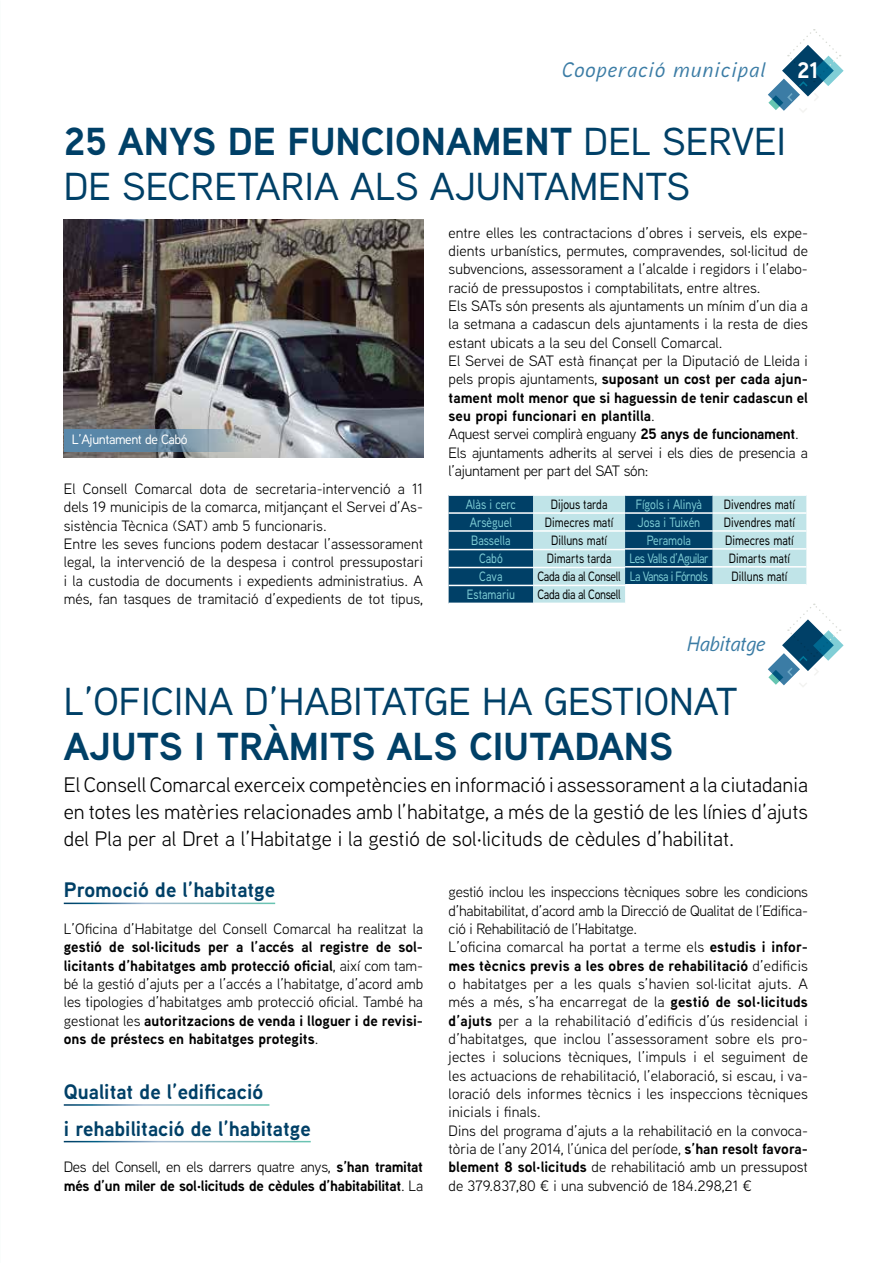
<style>
.page{position:relative;width:893px;height:1263px;background:#fff}
.page>*{position:absolute;margin:0;border:0;box-sizing:border-box;transform-origin:0 0}
.t1{font:500 39px/45px "Aaux Next";color:#004067}
.t2{font:700 39px "Aaux Next";color:#004067}
.t3{font:700 22.5px "Aaux Next";color:#fff}
.t4{font:21px/27px "Aaux Next";color:#000;text-align:justify}
.t5{font:700 21px/36.6px "Aaux Next";color:#004067}
.t6{font:italic 500 21px "Aaux Next";letter-spacing:.06em;color:#3b7ca5}
.t7{font:italic 500 21px "Aaux Next";color:#3b7ca5}
.t8{font:15px/18.3px "Aaux Next";color:#000}
.t9{font:700 15px/18.3px "Aaux Next";color:#000}
.t10{font:700 15px/18.3px "Aaux Next";letter-spacing:-.02em;color:#000}
.t11{font:500 13.5px "Aaux Next";color:#000;scale:.85 1}
.t12{font:500 13.5px "Aaux Next";color:#80ced6;scale:.85 1}
.t13{font:500 13.5px "Aaux Next";letter-spacing:-.03em;color:#000;scale:.85 1}
.t14{font:500 13.5px "Aaux Next";letter-spacing:-.03em;color:#fff}
.t15{font:500 13.5px "Aaux Next";letter-spacing:-.04em;color:#80ced6;scale:.85 1}
.t16{font:500 13.5px "Aaux Next";letter-spacing:-.05em;color:#80ced6;scale:.85 1}
.s1{font-weight:700}
.s2{font-weight:400}
</style>
<div class="page">
<img style="left:64px;top:219px;width:359px;height:238px">
<svg style="left:768px;top:29px;width:76px;height:83px"></svg>
<svg style="left:449px;top:495px;width:395px;height:192px"></svg>
<hr style="left:625px;top:494px;width:88px;height:2px;background:#fff">
<hr style="left:713px;top:494px;width:93px;height:2px;background:#fff">
<hr style="left:625px;top:512px;width:88px;height:2px;background:#fff">
<hr style="left:713px;top:512px;width:93px;height:2px;background:#fff">
<hr style="left:625px;top:530px;width:88px;height:2px;background:#fff">
<hr style="left:713px;top:530px;width:93px;height:2px;background:#fff">
<hr style="left:625px;top:548px;width:88px;height:2px;background:#fff">
<hr style="left:713px;top:548px;width:93px;height:2px;background:#fff">
<hr style="left:625px;top:566px;width:88px;height:2px;background:#fff">
<hr style="left:713px;top:566px;width:93px;height:2px;background:#fff">
<hr style="left:625px;top:584px;width:88px;height:1px;background:#fff">
<hr style="left:713px;top:584px;width:93px;height:1px;background:#fff">
<svg style="left:64px;top:429px;width:179px;height:22px;background:#7091a8"></svg>
<h3 class="t6" style="left:562px;top:55px;width:205px">Cooperació municipal</h3>
<h2 class="t3" style="left:797px;top:54px;width:23px">21</h2>
<h1 class="t1" style="left:64px;top:118px;width:724px"><span class="s1">25 ANYS DE FUNCIONAMENT</span> DEL SERVEI<br>DE SECRETARIA ALS AJUNTAMENTS</h1>
<p class="t14" style="left:72px;top:430px;width:117px">L’Ajuntament de Cabó</p>
<p class="t8" style="left:64px;top:479px;width:361px">El Consell Comarcal dota de secretaria-intervenció a 11 dels 19 municipis de la comarca, mitjançant el Servei d’As&shy;sistència Tècnica (SAT) amb 5 funcionaris.<br>Entre les seves funcions podem destacar l’assessorament legal, la intervenció de la despesa i control pressupostari i la custodia de documents i expedients administratius. A més, fan tasques de tramitació d’expedients de tot tipus,</p>
<p class="t8" style="left:449px;top:223px;width:361px">entre elles les contractacions d’obres i serveis, els expe&shy;dients urbanístics, permutes, compravendes, sol·licitud de subvencions, assessorament a l’alcalde i regidors i l’elabo&shy;ració de pressupostos i comptabilitats, entre altres.<br>Els SATs són presents als ajuntaments un mínim d’un dia a la setmana a cadascun dels ajuntaments i la resta de dies estant ubicats a la seu del Consell Comarcal.<br>El Servei de SAT està finançat per la Diputació de Lleida i pels propis ajuntaments, <span class="s1">suposant un cost per cada ajun&shy;tament molt menor que si haguessin de tenir cadascun el seu propi funcionari en plantilla</span>.<br>Aquest servei complirà enguany <span class="s1">25 anys de funcionament</span>.<br>Els ajuntaments adherits al servei i els dies de presencia a l’ajuntament per part del SAT són:</p>
<p class="t12" style="left:466px;top:495px;width:60px">Alàs i cerc</p>
<p class="t11" style="left:551px;top:495px;width:68px">Dijous tarda</p>
<p class="t12" style="left:470px;top:513px;width:51px">Arsèguel</p>
<p class="t11" style="left:545px;top:513px;width:82px">Dimecres matí</p>
<p class="t12" style="left:471px;top:531px;width:48px">Bassella</p>
<p class="t11" style="left:551px;top:531px;width:67px">Dilluns matí</p>
<p class="t12" style="left:479px;top:549px;width:29px">Cabó</p>
<p class="t11" style="left:547px;top:549px;width:78px">Dimarts tarda</p>
<p class="t12" style="left:479px;top:567px;width:29px">Cava</p>
<p class="t13" style="left:537px;top:567px;width:100px">Cada dia al Consell</p>
<p class="t12" style="left:467px;top:585px;width:58px">Estamariu</p>
<p class="t13" style="left:537px;top:585px;width:100px">Cada dia al Consell</p>
<p class="t12" style="left:636px;top:495px;width:80px">Fígols i Alinyà</p>
<p class="t11" style="left:724px;top:495px;width:85px">Divendres matí</p>
<p class="t12" style="left:638px;top:513px;width:75px">Josa i Tuixén</p>
<p class="t11" style="left:724px;top:513px;width:85px">Divendres matí</p>
<p class="t12" style="left:647px;top:531px;width:54px">Peramola</p>
<p class="t11" style="left:725px;top:531px;width:82px">Dimecres matí</p>
<p class="t15" style="left:629px;top:549px;width:95px">Les Valls d’Aguilar</p>
<p class="t11" style="left:729px;top:549px;width:73px">Dimarts matí</p>
<p class="t16" style="left:630px;top:567px;width:93px">La Vansa i Fórnols</p>
<p class="t11" style="left:731px;top:567px;width:67px">Dilluns matí</p>
<h3 class="t7" style="left:687px;top:629px;width:80px">Habitatge</h3>
<h1 class="t1" style="left:64px;top:678px;width:675px">L’OFICINA D’HABITATGE HA GESTIONAT</h1>
<h1 class="t2" style="left:64px;top:719px;width:611px">AJUTS I TRÀMITS ALS CIUTADANS</h1>
<p class="t4" style="left:64px;top:770px;width:746px">El Consell Comarcal exerceix competències en informació i assessorament a la ciutadania en totes les matèries relacionades amb l’habitatge, a més de la gestió de les línies d’ajuts del Pla per al Dret a l’Habitatge i la gestió de sol·licituds de cèdules d’habilitat.</p>
<h3 class="t5" style="left:64px;top:871px;width:213px">Promoció de l’habitatge</h3>
<p class="t8" style="left:64px;top:919px;width:361px">L’Oficina d’Habitatge del Consell Comarcal ha realitzat la</p>
<p class="t9" style="left:64px;top:938px;width:361px">gestió de sol·licituds per a l’accés al registre de sol· licitants d’habitatges amb protecció oficial<span class="s2">, així com tam&shy;bé la gestió d’ajuts per a l’accés a l’habitatge, d’acord amb les tipologies d’habitatges amb protecció oficial. També ha gestionat les</span> autoritzacions de venda i lloguer i de revisi&shy;ons de préstecs en habitatges protegits<span class="s2">.</span></p>
<h3 class="t5" style="left:64px;top:1073px;width:248px">Qualitat de l’edificació<br>i rehabilitació de l’habitatge</h3>
<p class="t10" style="left:64px;top:1157px;width:361px"><span class="s2">Des del Consell, en els darrers quatre anys,</span> s’han tramitat més d’un miler de sol·licituds de cèdules d’habitabilitat<span class="s2">. La</span></p>
<p class="t8" style="left:449px;top:882px;width:361px">gestió inclou les inspeccions tècniques sobre les condicions d’habitabilitat, d’acord amb la Direcció de Qualitat de l’Edifica&shy;ció i Rehabilitació de l’Habitatge.<br>L’oficina comarcal ha portat a terme els <span class="s1">estudis i infor&shy;mes tècnics previs a les obres de rehabilitació</span> d’edificis o habitatges per a les quals s’havien sol·licitat ajuts. A més a més, s’ha encarregat de la <span class="s1">gestió de sol·licituds d’ajuts</span> per a la rehabilitació d’edificis d’ús residencial i d’habitatges, que inclou l’assessorament sobre els pro&shy;jectes i solucions tècniques, l’impuls i el seguiment de les actuacions de rehabilitació, l’elaboració, si escau, i va&shy;loració dels informes tècnics i les inspeccions tècniques inicials i finals.<br>Dins del programa d’ajuts a la rehabilitació en la convoca&shy;tòria de l’any 2014, l’única del període, <span class="s1">s’han resolt favora&shy;blement 8 sol·licituds</span> de rehabilitació amb un pressupost de 379.837,80 € i una subvenció de 184.298,21 €</p>
</div>
